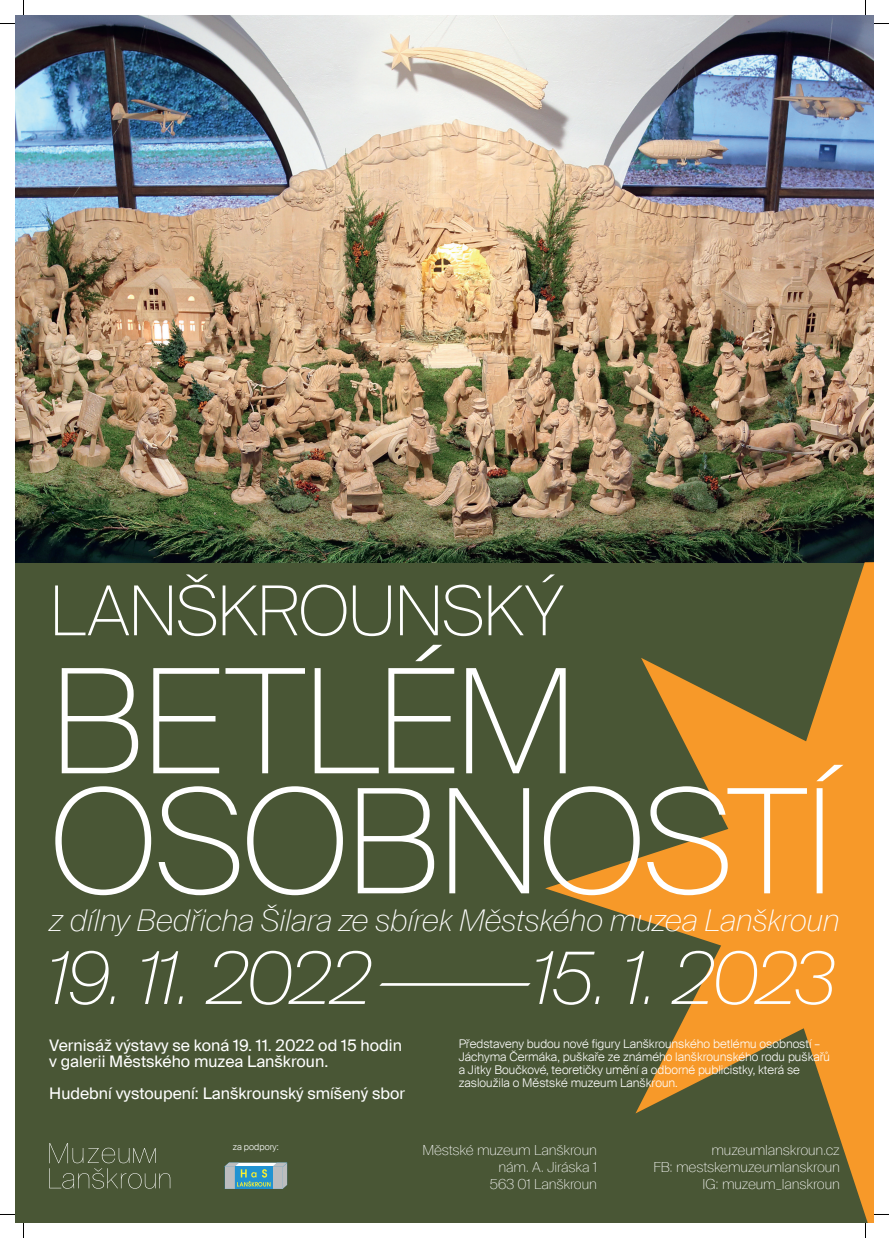
<style>
.page{position:relative;width:889px;height:1238px;background:#fff}
.page>*{position:absolute;margin:0;border:0;box-sizing:border-box;transform-origin:0 0}
.t1{font:100 145px/120px "Suisse Intl";letter-spacing:-.02em;color:#fff}
.datum{font:italic 100 72px "Suisse Intl";letter-spacing:-.025em;color:#fff}
.t2{font:100 68.6px "Suisse Intl";letter-spacing:-.025em;color:#fff}
.t3{font:italic 100 30px "Suisse Intl";letter-spacing:-.01em;color:#fff}
.t4{font:16px/16px "Suisse Intl";color:#fff}
.t5{font:100 13.9px "Suisse Intl";letter-spacing:-.01em;color:#fff}
.t6{font:300 12px/13px "Suisse Intl";color:#fff}
.t7{font:300 9px "Suisse Intl";letter-spacing:.01em;color:#fff}
</style>
<div class="page">
<div style="left:15px;top:15px;width:859px;height:1208px;background:#495635"></div>
<svg style="left:225px;top:1162px;width:62px;height:27px;background:#7cafbc"></svg>
<svg style="left:49px;top:1143px;width:121px;height:45px"></svg>
<img style="left:15px;top:15px;width:859px;height:547px">
<svg style="left:545px;top:562px;width:329px;height:661px"></svg>
<svg style="left:0;top:23px;width:15px;height:1px"></svg>
<svg style="left:874px;top:23px;width:15px;height:1px"></svg>
<svg style="left:0;top:1214px;width:15px;height:1px"></svg>
<svg style="left:874px;top:1214px;width:15px;height:1px"></svg>
<svg style="left:23px;top:0;width:1px;height:15px"></svg>
<svg style="left:23px;top:1223px;width:1px;height:15px"></svg>
<svg style="left:865px;top:0;width:1px;height:15px"></svg>
<svg style="left:865px;top:1223px;width:1px;height:15px"></svg>
<p class="t2" style="left:49px;top:571px;width:516px">LANŠKROUNSKÝ</p>
<p class="t1" style="left:49px;top:663px;width:787px">BETLÉM<br>OSOBNOSTÍ</p>
<p class="t3" style="left:49px;top:903px;width:792px">z dílny Bedřicha Šilara ze sbírek Městského muzea Lanškroun</p>
<p class="datum" style="left:49px;top:936px;width:787px">19. 11. 2022–15. 1. 2023</p>
<p class="t4" style="left:49px;top:1037px;width:354px">Vernisáž výstavy se koná 19. 11. 2022 od 15 hodin v galerii Městského muzea Lanškroun.</p>
<p class="t4" style="left:49px;top:1085px;width:357px">Hudební vystoupení: Lanškrounský smíšený sbor</p>
<p class="t6" style="left:459px;top:1037px;width:373px">Představeny budou nové figury Lanškrounského betlému osobností – Jáchyma Čermáka, puškaře ze známého lanškrounského rodu puškařů a Jitky Boučkové, teoretičky umění a odborné publicistky, která se zasloužila o Městské muzeum Lanškroun.</p>
<p class="t7" style="left:233px;top:1141px;width:48px">za podpory:</p>
<p class="t5" style="left:422px;top:1142px;width:176px">Městské muzeum Lanškroun</p>
<p class="t5" style="left:498px;top:1159px;width:100px">nám. A. Jiráska 1</p>
<p class="t5" style="left:490px;top:1176px;width:109px">563 01 Lanškroun</p>
<p class="t5" style="left:711px;top:1142px;width:130px">muzeumlanskroun.cz</p>
<p class="t5" style="left:653px;top:1159px;width:188px">FB: mestskemuzeumlanskroun</p>
<p class="t5" style="left:703px;top:1176px;width:139px">IG: muzeum_lanskroun</p>
</div>
